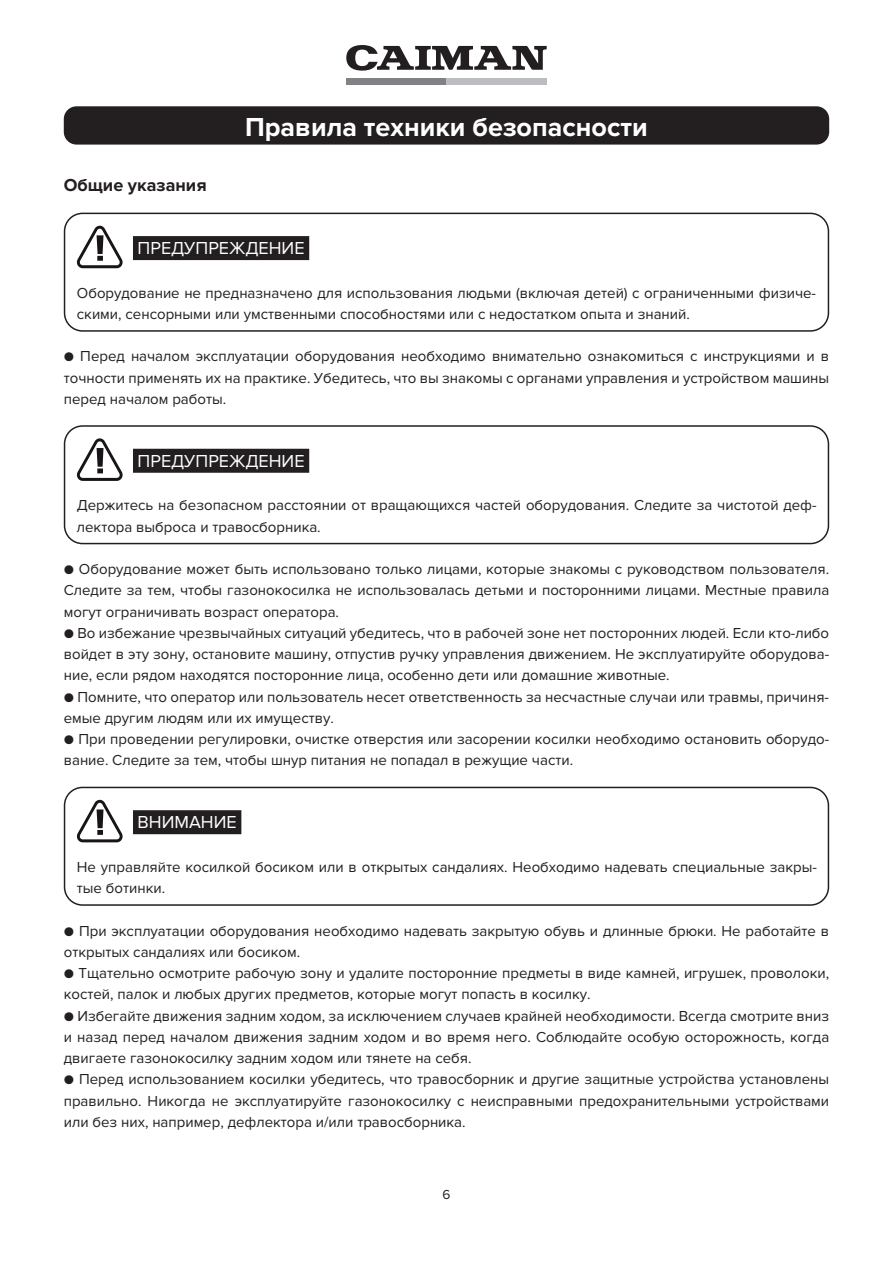
<style>
.page{position:relative;width:893px;height:1263px;background:#fff}
.page>*{position:absolute;margin:0;border:0;box-sizing:border-box;transform-origin:0 0}
.t1{font:700 27px "Proxima Nova";color:#fff}
.t2{font:18px "Proxima Nova";color:#fff}
.t3{font:700 18px "Proxima Nova";color:#231f20}
.t4{font:15px/21.3px "Proxima Nova";color:#231f20}
.t5{font:13.5px "Proxima Nova";color:#231f20}
</style>
<div class="page">
<svg style="left:346px;top:45px;width:201px;height:26px"></svg>
<div style="left:347px;top:78px;width:100px;height:7px;background:#808285"></div>
<div style="left:447px;top:78px;width:100px;height:7px;background:#bcbdc0"></div>
<div style="left:64px;top:106px;width:765px;height:39px;background:#231f20;border-radius:13px"></div>
<div style="left:133px;top:236px;width:176px;height:24px;background:#231f20"></div>
<svg style="left:77px;top:226px;width:46px;height:42px"></svg>
<div style="left:64px;top:213px;width:765px;height:119px;border:2px solid #231f20;border-radius:18px"></div>
<div style="left:133px;top:449px;width:176px;height:24px;background:#231f20"></div>
<svg style="left:77px;top:438px;width:46px;height:43px"></svg>
<div style="left:133px;top:810px;width:108px;height:24px;background:#231f20"></div>
<svg style="left:77px;top:800px;width:46px;height:42px"></svg>
<div style="left:64px;top:425px;width:765px;height:119px;border:2px solid #231f20;border-radius:18px"></div>
<div style="left:64px;top:787px;width:765px;height:119px;border:2px solid #231f20;border-radius:18px"></div>
<p class="t3" style="left:64px;top:175px;width:144px">Общие указания</p>
<h1 class="t1" style="left:245px;top:112px;width:404px">Правила техники безопасности</h1>
<p class="t2" style="left:138px;top:238px;width:168px">ПРЕДУПРЕЖДЕНИЕ</p>
<p class="t4" style="left:77px;top:282px;width:741px">Оборудование не предназначено для использования людьми (включая детей) с ограниченными физиче&shy;скими, сенсорными или умственными способностями или с недостатком опыта и знаний.</p>
<p class="t4" style="left:64px;top:346px;width:767px;text-align:justify">● Перед началом эксплуатации оборудования необходимо внимательно ознакомиться с инструкциями и в точности применять их на практике. Убедитесь, что вы знакомы с органами управления и устройством машины перед началом работы.</p>
<p class="t2" style="left:138px;top:450px;width:168px">ПРЕДУПРЕЖДЕНИЕ</p>
<p class="t4" style="left:77px;top:495px;width:741px">Держитесь на безопасном расстоянии от вращающихся частей оборудования. Следите за чистотой деф&shy;лектора выброса и травосборника.</p>
<p class="t4" style="left:64px;top:559px;width:767px;text-align:justify">● Оборудование может быть использовано только лицами, которые знакомы с руководством пользователя.<br>Следите за тем, чтобы газонокосилка не использовалась детьми и посторонними лицами. Местные правила могут ограничивать возраст оператора.</p>
<p class="t4" style="left:64px;top:622px;width:767px;text-align:justify">● Во избежание чрезвычайных ситуаций убедитесь, что в рабочей зоне нет посторонних людей. Если кто-либо войдет в эту зону, остановите машину, отпустив ручку управления движением. Не эксплуатируйте оборудова&shy;ние, если рядом находятся посторонние лица, особенно дети или домашние животные.</p>
<p class="t4" style="left:64px;top:686px;width:767px">● Помните, что оператор или пользователь несет ответственность за несчастные случаи или травмы, причиня&shy;емые другим людям или их имуществу.</p>
<p class="t4" style="left:64px;top:729px;width:767px">● При проведении регулировки, очистке отверстия или засорении косилки необходимо остановить оборудо&shy;вание. Следите за тем, чтобы шнур питания не попадал в режущие части.</p>
<p class="t2" style="left:138px;top:812px;width:101px">ВНИМАНИЕ</p>
<p class="t4" style="left:77px;top:856px;width:741px">Не управляйте косилкой босиком или в открытых сандалиях. Необходимо надевать специальные закры&shy;тые ботинки.</p>
<p class="t4" style="left:64px;top:920px;width:767px">● При эксплуатации оборудования необходимо надевать закрытую обувь и длинные брюки. Не работайте в открытых сандалиях или босиком.</p>
<p class="t4" style="left:64px;top:962px;width:767px">● Тщательно осмотрите рабочую зону и удалите посторонние предметы в виде камней, игрушек, проволоки, костей, палок и любых других предметов, которые могут попасть в косилку.</p>
<p class="t4" style="left:64px;top:1005px;width:767px;text-align:justify">● Избегайте движения задним ходом, за исключением случаев крайней необходимости. Всегда смотрите вниз и назад перед началом движения задним ходом и во время него. Соблюдайте особую осторожность, когда двигаете газонокосилку задним ходом или тянете на себя.</p>
<p class="t4" style="left:64px;top:1069px;width:767px;text-align:justify">● Перед использованием косилки убедитесь, что травосборник и другие защитные устройства установлены правильно. Никогда не эксплуатируйте газонокосилку с неисправными предохранительными устройствами или без них, например, дефлектора и/или травосборника.</p>
<p class="t5" style="left:442px;top:1186px;width:9px">6</p>
</div>
